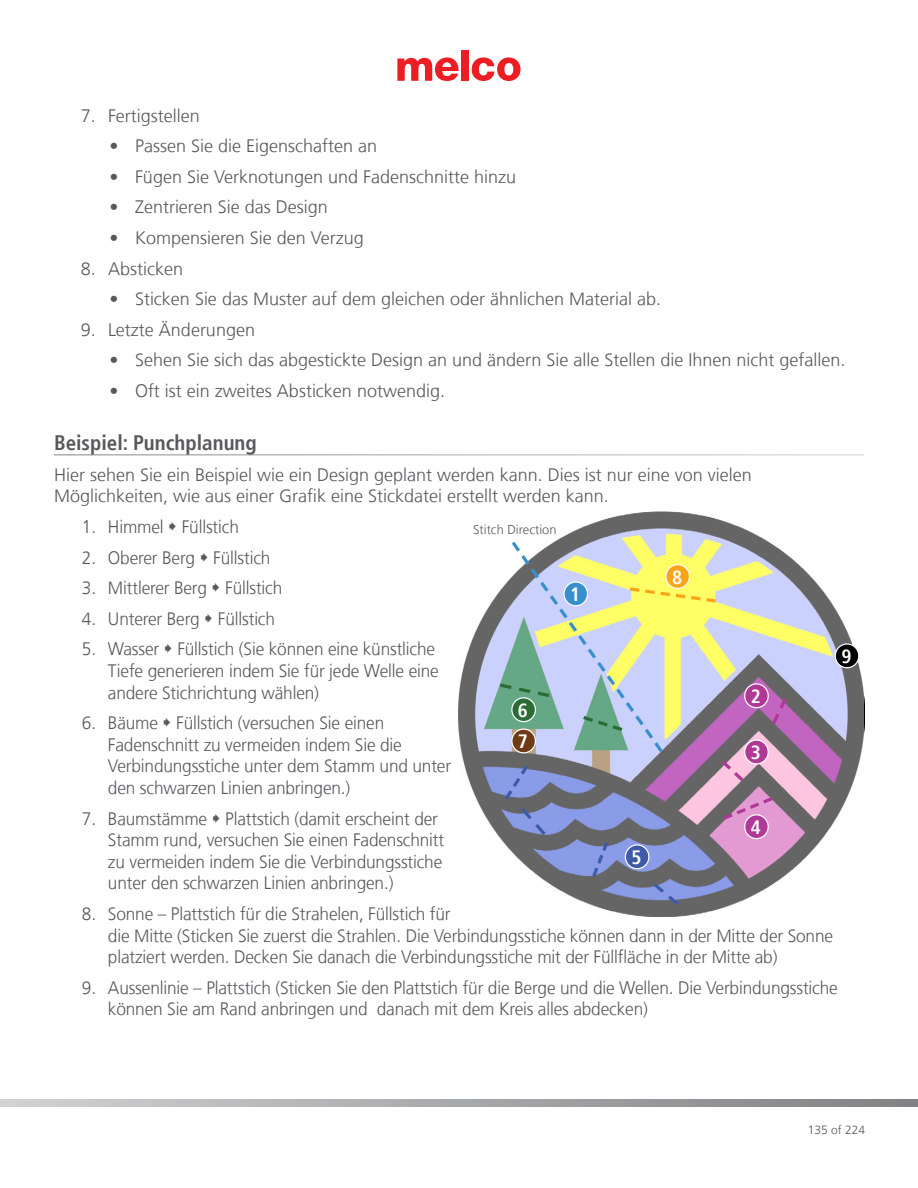
<style>
.page{position:relative;width:918px;height:1188px;background:#fff}
.page>*{position:absolute;margin:0;border:0;box-sizing:border-box;transform-origin:0 0}
.t1{font:700 condensed 21px "Frutiger";color:#58595b}
.t2{font:700 condensed 19.35px/31.3px "Frutiger";color:#fff}
.t3{font:300 18px/21.6px "Frutiger";letter-spacing:-.01em;color:#58595b;scale:.96 1}
.t4{font:300 18px/21.6px "Frutiger";letter-spacing:-.01em;color:#58595b}
.t5{font:300 12.9px "Frutiger";color:#58595b}
.t6{font:300 12px "Frutiger";color:#58595b}
</style>
<div class="page">
<svg style="left:397px;top:57px;width:62px;height:24px"></svg>
<div style="left:461px;top:50px;width:8px;height:31px;background:#ed1d24"></div>
<svg style="left:472px;top:57px;width:49px;height:24px"></svg>
<svg style="left:0;top:1099px;width:917px;height:8px;background:#a7a9ab"></svg>
<svg style="left:459px;top:511px;width:405px;height:406px"></svg>
<svg style="left:497px;top:538px;width:293px;height:371px;background:#afaeb1"></svg>
<div style="left:564px;top:582px;width:24px;height:24px;background:#378fce;border-radius:50%"></div>
<div style="left:563px;top:581px;width:25px;height:25px;border:1px solid #fff;border-radius:50%"></div>
<div style="left:745px;top:684px;width:23px;height:24px;background:#af3995;border-radius:50%"></div>
<div style="left:744px;top:683px;width:25px;height:25px;border:1px solid #fff;border-radius:50%"></div>
<div style="left:745px;top:740px;width:23px;height:24px;background:#af3995;border-radius:50%"></div>
<div style="left:744px;top:740px;width:25px;height:24px;border:1px solid #fff;border-radius:50%"></div>
<div style="left:745px;top:815px;width:23px;height:24px;background:#af3995;border-radius:50%"></div>
<div style="left:744px;top:814px;width:25px;height:25px;border:1px solid #fff;border-radius:50%"></div>
<div style="left:625px;top:845px;width:24px;height:24px;background:#3d5ba9;border-radius:50%"></div>
<div style="left:625px;top:844px;width:25px;height:25px;border:1px solid #fff;border-radius:50%"></div>
<div style="left:512px;top:698px;width:23px;height:24px;background:#2b6c36;border-radius:50%"></div>
<div style="left:511px;top:697px;width:25px;height:25px;border:1px solid #fff;border-radius:50%"></div>
<div style="left:512px;top:729px;width:23px;height:24px;background:#6f3a16;border-radius:50%"></div>
<div style="left:511px;top:729px;width:25px;height:24px;border:1px solid #fff;border-radius:50%"></div>
<div style="left:666px;top:565px;width:23px;height:23px;background:#faa41a;border-radius:50%"></div>
<div style="left:665px;top:564px;width:25px;height:25px;border:1px solid #fff;border-radius:50%"></div>
<div style="left:835px;top:644px;width:24px;height:24px;background:#000;border-radius:50%"></div>
<div style="left:835px;top:643px;width:24px;height:25px;border:1px solid #fff;border-radius:50%"></div>
<p class="t4" style="left:81px;top:104px;width:120px">7. Fertigstellen</p>
<p class="t4" style="left:110px;top:135px;width:269px">• Passen Sie die Eigenschaften an</p>
<p class="t4" style="left:110px;top:166px;width:408px">• Fügen Sie Verknotungen und Fadenschnitte hinzu</p>
<p class="t4" style="left:110px;top:196px;width:220px">• Zentrieren Sie das Design</p>
<p class="t4" style="left:110px;top:227px;width:256px">• Kompensieren Sie den Verzug</p>
<p class="t4" style="left:81px;top:257px;width:104px">8. Absticken</p>
<p class="t4" style="left:110px;top:288px;width:553px">• Sticken Sie das Muster auf dem gleichen oder ähnlichen Material ab.</p>
<p class="t4" style="left:81px;top:319px;width:176px">9. Letzte Änderungen</p>
<p class="t4" style="left:110px;top:349px;width:737px">• Sehen Sie sich das abgestickte Design an und ändern Sie alle Stellen die Ihnen nicht gefallen.</p>
<p class="t4" style="left:110px;top:380px;width:337px">• Oft ist ein zweites Absticken notwendig.</p>
<p class="t1" style="left:54px;top:430px;width:204px">Beispiel: Punchplanung</p>
<p class="t4" style="left:54px;top:464px;width:699px">Hier sehen Sie ein Beispiel wie ein Design geplant werden kann. Dies ist nur eine von vielen<br>Möglichkeiten, wie aus einer Grafik eine Stickdatei erstellt werden kann.</p>
<p class="t3" style="left:82px;top:516px;width:165px">1. Himmel Füllstich</p>
<p class="t3" style="left:82px;top:547px;width:198px">2. Oberer Berg Füllstich</p>
<p class="t3" style="left:82px;top:577px;width:210px">3. Mittlerer Berg Füllstich</p>
<p class="t3" style="left:82px;top:608px;width:203px">4. Unterer Berg Füllstich</p>
<p class="t3" style="left:108px;top:638px;width:346px;text-indent:-26px">5. Wasser Füllstich (Sie können eine künstliche<br>Tiefe generieren indem Sie für jede Welle eine andere Stichrichtung wählen)</p>
<p class="t3" style="left:108px;top:712px;width:359px;text-indent:-26px">6. Bäume Füllstich (versuchen Sie einen Fadenschnitt zu vermeiden indem Sie die Verbindungsstiche unter dem Stamm und unter den schwarzen Linien anbringen.)</p>
<p class="t3" style="left:108px;top:808px;width:352px;text-indent:-26px">7. Baumstämme Plattstich (damit erscheint der Stamm rund, versuchen Sie einen Fadenschnitt zu vermeiden indem Sie die Verbindungsstiche unter den schwarzen Linien anbringen.)</p>
<p class="t3" style="left:108px;top:903px;width:757px;text-indent:-26px">8. Sonne – Plattstich für die Strahelen, Füllstich für<br>die Mitte (Sticken Sie zuerst die Strahlen. Die Verbindungsstiche können dann in der Mitte der Sonne platziert werden. Decken Sie danach die Verbindungsstiche mit der Füllfläche in der Mitte ab)</p>
<p class="t3" style="left:108px;top:977px;width:762px;text-indent:-26px">9. Aussenlinie – Plattstich (Sticken Sie den Plattstich für die Berge und die Wellen. Die Verbindungsstiche können Sie am Rand anbringen und danach mit dem Kreis alles abdecken)</p>
<p class="t5" style="left:473px;top:522px;width:85px">Stitch Direction</p>
<p class="t2" style="left:672px;top:561px;width:12px">8</p>
<p class="t2" style="left:570px;top:579px;width:12px">1</p>
<p class="t2" style="left:841px;top:641px;width:12px">9</p>
<p class="t2" style="left:751px;top:681px;width:12px">2</p>
<p class="t2" style="left:518px;top:695px;width:12px">6<br>7</p>
<p class="t2" style="left:751px;top:737px;width:12px">3</p>
<p class="t2" style="left:751px;top:812px;width:12px">4</p>
<p class="t2" style="left:631px;top:842px;width:12px">5</p>
<p class="t6" style="left:808px;top:1123px;width:59px">135 of 224</p>
</div>
